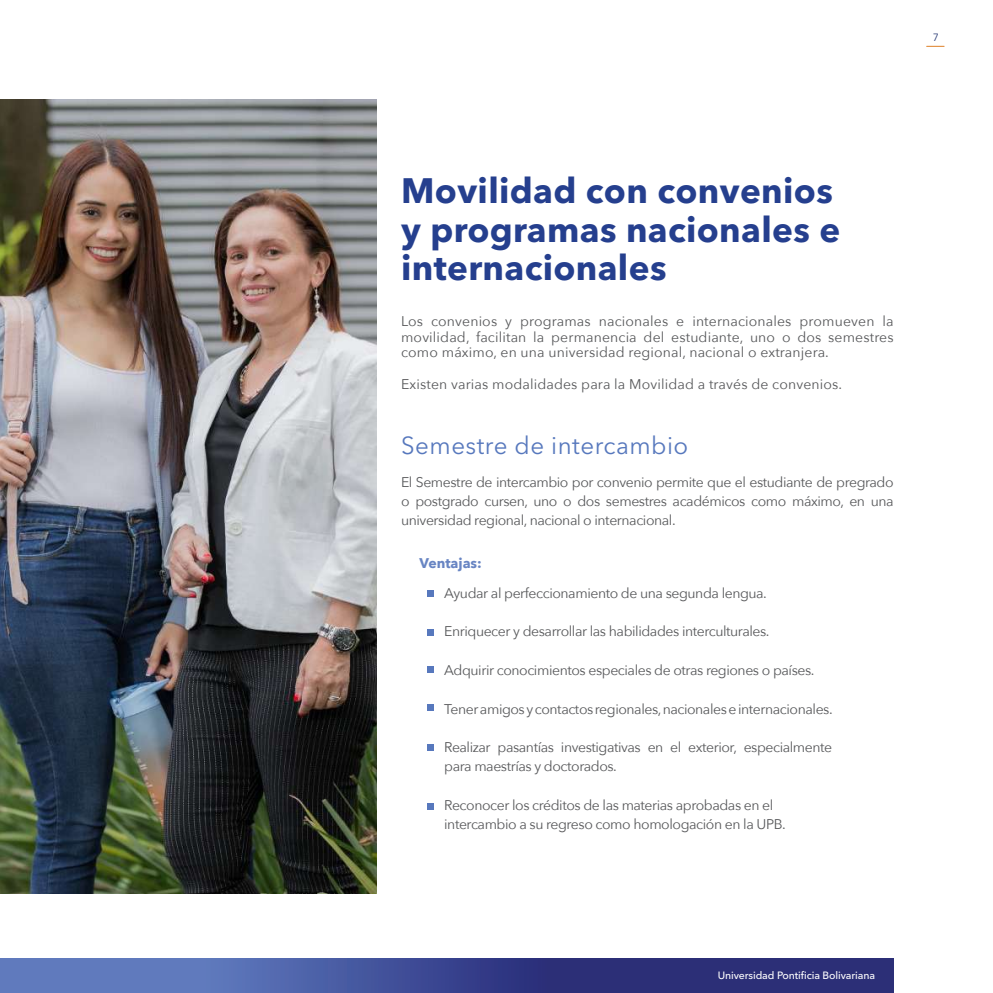
<style>
.page{position:relative;width:993px;height:993px;background:#fff}
.page>*{position:absolute;margin:0;border:0;box-sizing:border-box;transform-origin:0 0}
.t1{font:700 35px/38.5px "Avenir Next LT Pro";letter-spacing:.01em;color:#253f8e}
.t2{font:24.5px "Avenir Next LT Pro";letter-spacing:.02em;color:#5778bd}
.t3{font:14px/19.2px "Avenir Next";letter-spacing:-.03em;color:#57585a;text-align:justify}
.t4{font:14px "Avenir Next";letter-spacing:.01em;color:#57585a}
.t5{font:700 14px "Avenir Next";color:#6885c3}
.t6{font:500 10.5px "Avenir Next LT Pro";letter-spacing:-.01em;color:#fff}
.t7{font:10.5px "Avenir Next LT Pro";color:#263873}
</style>
<div class="page">
<svg style="left:0;top:958px;width:893px;height:34px;background:#414e95"></svg>
<svg style="left:926px;top:46px;width:17px;height:1px"></svg>
<img style="left:0;top:99px;width:376px;height:794px">
<div style="left:427px;top:589px;width:7px;height:7px;background:#5778bd"></div>
<div style="left:427px;top:628px;width:7px;height:7px;background:#5778bd"></div>
<div style="left:427px;top:666px;width:7px;height:7px;background:#5778bd"></div>
<div style="left:427px;top:703px;width:7px;height:7px;background:#5778bd"></div>
<div style="left:427px;top:743px;width:7px;height:7px;background:#5778bd"></div>
<div style="left:427px;top:802px;width:7px;height:7px;background:#5778bd"></div>
<p class="t7" style="left:932px;top:31px;width:8px">7</p>
<h1 class="t1" style="left:401px;top:171px;width:440px">Movilidad con convenios y programas nacionales e internacionales</h1>
<p class="t3" style="left:401px;top:312px;width:494px;line-height:15.8px">Los convenios y programas nacionales e internacionales promueven la movilidad, facilitan la permanencia del estudiante, uno o dos semestres como máximo, en una universidad regional, nacional o extranjera.</p>
<p class="t4" style="left:401px;top:372px;width:442px">Existen varias modalidades para la Movilidad a través de convenios.</p>
<h2 class="t2" style="left:401px;top:431px;width:289px">Semestre de intercambio</h2>
<p class="t3" style="left:401px;top:471px;width:494px">El Semestre de intercambio por convenio permite que el estudiante de pregrado o postgrado cursen, uno o dos semestres académicos como máximo, en una universidad regional, nacional o internacional.</p>
<p class="t5" style="left:419px;top:551px;width:64px">Ventajas:</p>
<p class="t3" style="left:444px;top:582px;width:324px">Ayudar al perfeccionamiento de una segunda lengua.</p>
<p class="t3" style="left:444px;top:621px;width:327px">Enriquecer y desarrollar las habilidades interculturales.</p>
<p class="t3" style="left:444px;top:659px;width:371px">Adquirir conocimientos especiales de otras regiones o países.</p>
<p class="t3" style="left:444px;top:698px;width:390px">Tener amigos y contactos regionales, nacionales e internacionales.</p>
<p class="t3" style="left:444px;top:736px;width:389px">Realizar pasantías investigativas en el exterior, especialmente para maestrías y doctorados.</p>
<p class="t3" style="left:444px;top:794px;width:343px">Reconocer los créditos de las materias aprobadas en el intercambio a su regreso como homologación en la UPB.</p>
<p class="t6" style="left:717px;top:968px;width:159px">Universidad Pontificia Bolivariana</p>
</div>
